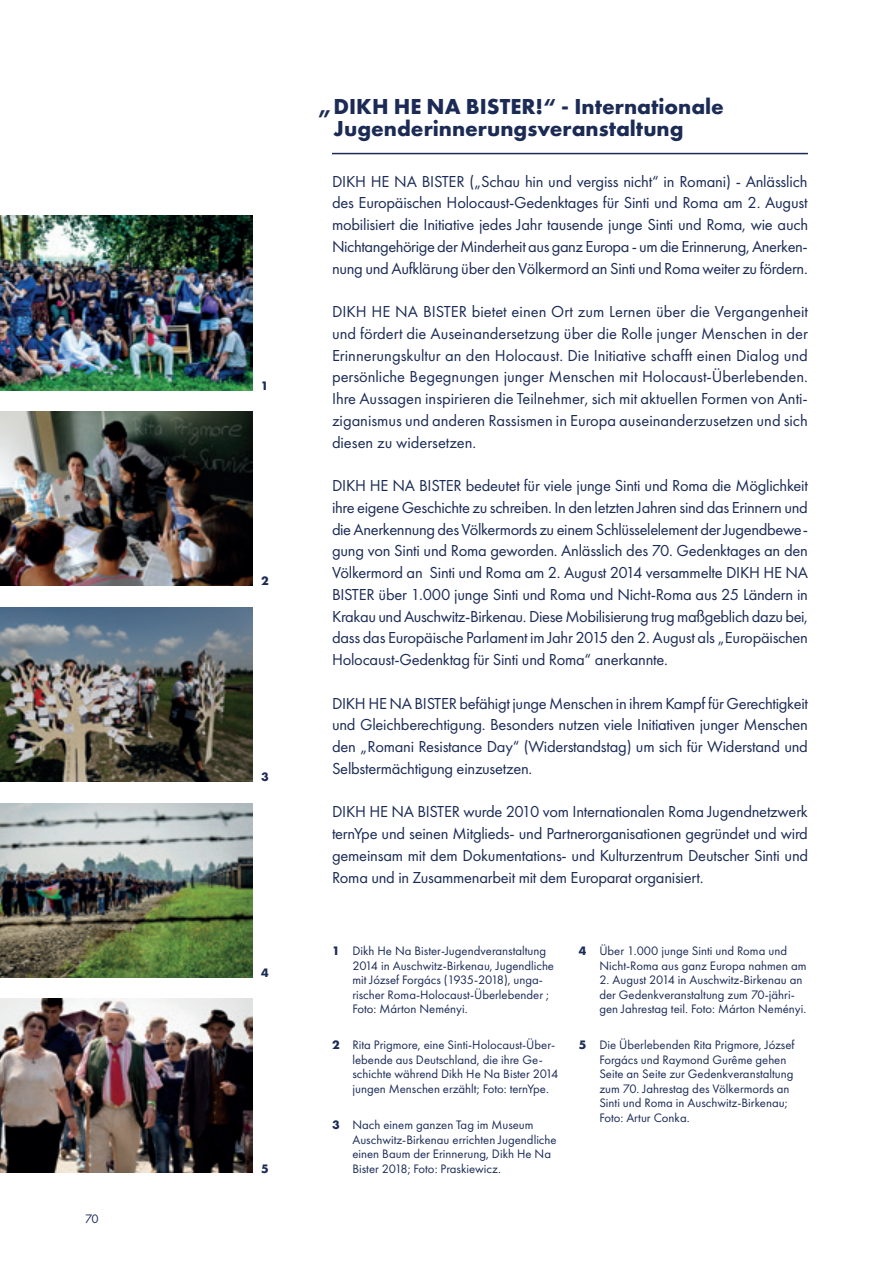
<style>
.page{position:relative;width:893px;height:1263px;background:#fff}
.page>*{position:absolute;margin:0;border:0;box-sizing:border-box;transform-origin:0 0}
.t1{font:700 22.5px/21.8px "Futura PT";color:#1b2b55}
.t2{font:16.5px/21.8px "Futura PT";letter-spacing:-.015em;color:#1b2b55;text-align:justify}
.t3{font:12.75px/14.5px "Futura PT";color:#1b2b55}
.t4{font:700 12.75px "Futura PT";color:#1b2b55}
.s1{font-weight:700}
</style>
<div class="page">
<hr style="left:332px;top:153px;width:476px;height:1px;background:#1b2b55">
<img style="left:0;top:215px;width:252px;height:176px">
<img style="left:0;top:412px;width:252px;height:174px">
<img style="left:0;top:607px;width:252px;height:174px">
<img style="left:0;top:803px;width:252px;height:174px">
<img style="left:0;top:999px;width:252px;height:174px">
<p class="t3" style="left:85px;top:1212px;width:15px">70</p>
<p class="t4" style="left:261px;top:377px;width:9px">1</p>
<p class="t4" style="left:261px;top:573px;width:9px">2</p>
<p class="t4" style="left:261px;top:769px;width:9px">3</p>
<p class="t4" style="left:261px;top:964px;width:9px">4</p>
<p class="t4" style="left:261px;top:1160px;width:9px">5</p>
<h1 class="t1" style="left:334px;top:95px;width:392px;text-indent:-15px">„DIKH HE NA BISTER!“ - Internationale<br>Jugenderinnerungsveranstaltung</h1>
<p class="t2" style="left:332px;top:170px;width:478px">DIKH HE NA BISTER („Schau hin und vergiss nicht“ in Romani) - Anlässlich des Europäischen Holocaust-Gedenktages für Sinti und Roma am 2. August mobilisiert die Initiative jedes Jahr tausende junge Sinti und Roma, wie auch Nichtangehörige der Minderheit aus ganz Europa - um die Erinnerung, Anerken&shy;nung und Aufklärung über den Völkermord an Sinti und Roma weiter zu fördern.</p>
<p class="t2" style="left:332px;top:301px;width:477px">DIKH HE NA BISTER bietet einen Ort zum Lernen über die Vergangenheit und fördert die Auseinandersetzung über die Rolle junger Menschen in der Erinnerungskultur an den Holocaust. Die Initiative schafft einen Dialog und persönliche Begegnungen junger Menschen mit Holocaust-Überlebenden.<br>Ihre Aussagen inspirieren die Teilnehmer, sich mit aktuellen Formen von Anti&shy;ziganismus und anderen Rassismen in Europa auseinanderzusetzen und sich diesen zu widersetzen.</p>
<p class="t2" style="left:332px;top:475px;width:478px">DIKH HE NA BISTER bedeutet für viele junge Sinti und Roma die Möglichkeit ihre eigene Geschichte zu schreiben. In den letzten Jahren sind das Erinnern und die Anerkennung des Völkermords zu einem Schlüsselelement der Jugendbewe&shy;gung von Sinti und Roma geworden. Anlässlich des 70. Gedenktages an den Völkermord an Sinti und Roma am 2. August 2014 versammelte DIKH HE NA BISTER über 1.000 junge Sinti und Roma und Nicht-Roma aus 25 Ländern in Krakau und Auschwitz-Birkenau. Diese Mobilisierung trug maßgeblich dazu bei, dass das Europäische Parlament im Jahr 2015 den 2. August als „Europäischen Holocaust-Gedenktag für Sinti und Roma“ anerkannte.</p>
<p class="t2" style="left:332px;top:692px;width:478px">DIKH HE NA BISTER befähigt junge Menschen in ihrem Kampf für Gerechtigkeit und Gleichberechtigung. Besonders nutzen viele Initiativen junger Menschen den „Romani Resistance Day“ (Widerstandstag) um sich für Widerstand und Selbstermächtigung einzusetzen.</p>
<p class="t2" style="left:332px;top:801px;width:478px">DIKH HE NA BISTER wurde 2010 vom Internationalen Roma Jugendnetzwerk ternYpe und seinen Mitglieds- und Partnerorganisationen gegründet und wird gemeinsam mit dem Dokumentations- und Kulturzentrum Deutscher Sinti und Roma und in Zusammenarbeit mit dem Europarat organisiert.</p>
<p class="t3" style="left:352px;top:943px;width:203px;text-indent:-20px"><span class="s1">1</span> Dikh He Na Bister-Jugendveranstaltung 2014 in Auschwitz-Birkenau, Jugendliche mit József Forgács (1935-2018), unga&shy;rischer Roma-Holocaust-Überlebender ; Foto: Márton Neményi.</p>
<p class="t3" style="left:352px;top:1038px;width:208px;text-indent:-20px"><span class="s1">2</span> Rita Prigmore, eine Sinti-Holocaust-Über&shy;lebende aus Deutschland, die ihre Ge&shy;schichte während Dikh He Na Bister 2014 jungen Menschen erzählt; Foto: ternYpe.</p>
<p class="t3" style="left:352px;top:1117px;width:206px;text-indent:-20px"><span class="s1">3</span> Nach einem ganzen Tag im Museum Auschwitz-Birkenau errichten Jugendliche einen Baum der Erinnerung, Dikh He Na Bister 2018; Foto: Praskiewicz.</p>
<p class="t3" style="left:599px;top:943px;width:209px;text-indent:-20px"><span class="s1">4</span> Über 1.000 junge Sinti und Roma und<br>Nicht-Roma aus ganz Europa nahmen am</p>
<p class="t3" style="left:599px;top:972px;width:208px">2. August 2014 in Auschwitz-Birkenau an der Gedenkveranstaltung zum 70-jähri&shy;gen Jahrestag teil. Foto: Márton Neményi.</p>
<p class="t3" style="left:599px;top:1038px;width:197px;text-indent:-20px"><span class="s1">5</span> Die Überlebenden Rita Prigmore, József Forgács und Raymond Gurême gehen Seite an Seite zur Gedenkveranstaltung zum 70. Jahrestag des Völkermords an Sinti und Roma in Auschwitz-Birkenau; Foto: Artur Conka.</p>
</div>
